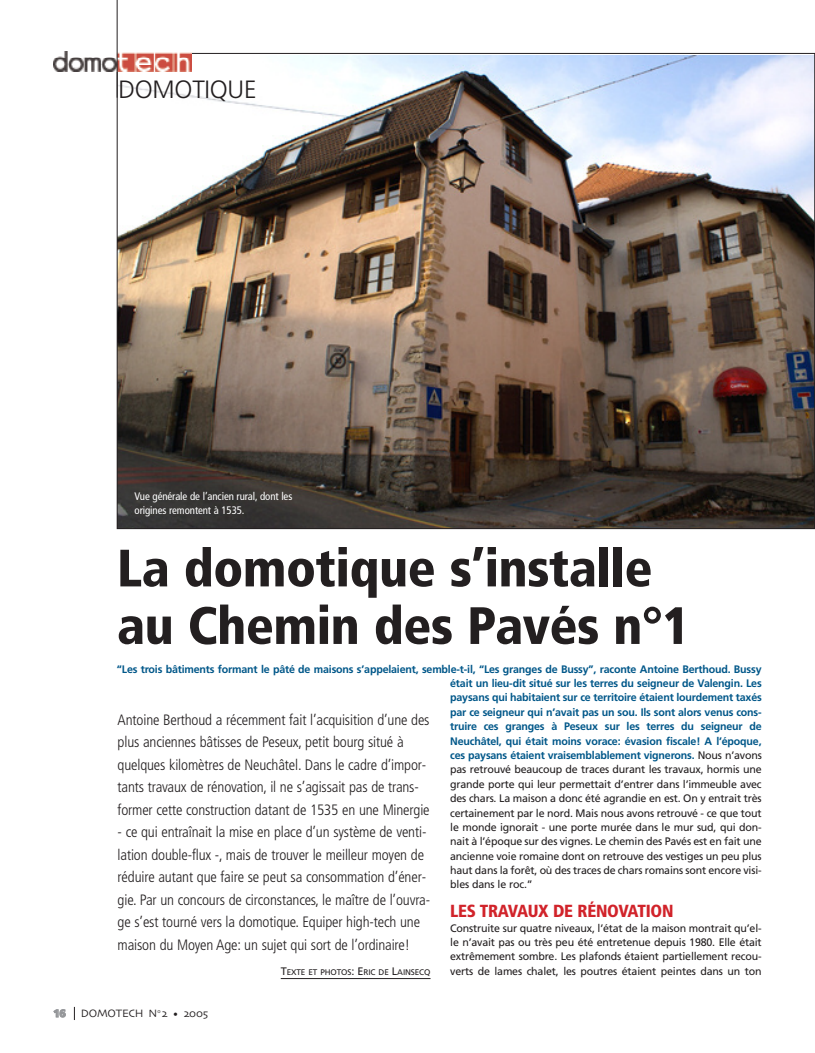
<style>
.page{position:relative;width:815px;height:1053px;background:#fff}
.page>*{position:absolute;margin:0;border:0;box-sizing:border-box;transform-origin:0 0}
.t1{font:900 condensed 52.5px/57.5px "Frutiger";letter-spacing:-.01em;color:#231f20}
.t2{font:300 25px "Frutiger";letter-spacing:-.01em;color:#231f20}
.t3{font:900 condensed 17.5px "Frutiger";letter-spacing:-.015em;color:#d1232a}
.t4{font:300 condensed 15px/22.5px "Frutiger";letter-spacing:-.01em;color:#231f20}
.t5{font:11.25px "Skia";letter-spacing:-.02em;color:#231f20}
.t6{font:10.88px/14.4px "Frutiger";letter-spacing:-.015em;color:#231f20;text-align:justify}
.t7{font:condensed 10.88px/14.4px "Frutiger";letter-spacing:-.01em;color:#fff}
.t8{font:900 10.62px "Frutiger";color:#939598}
.t9{font:8.12px "Frutiger";letter-spacing:-.015em;color:#231f20}
.s1{font-weight:700;color:#005789}
.s2{font-size:10.88px}
</style>
<div class="page">
<img style="left:119px;top:55px;width:694px;height:472px">
<img style="left:56px;top:51px;width:136px;height:7px">
<img style="left:53px;top:58px;width:139px;height:14px">
<hr style="left:117px;top:0;width:1px;height:98px;background:#231f20">
<hr style="left:281px;top:978px;width:150px;height:1px;background:#231f20">
<svg style="left:74px;top:1006px;width:1px;height:13px"></svg>
<h2 class="t2" style="left:118px;top:79px;width:140px">DOMOTIQUE</h2>
<p class="t7" style="left:135px;top:490px;width:159px">Vue générale de l’ancien rural, dont les origines remontent à 1535.</p>
<h1 class="t1" style="left:117px;top:543px;width:574px">La domotique s’installe au Chemin des Pavés n°1</h1>
<p class="t6" style="left:450px;top:662px;width:313px;text-indent:-333px"><span class="s1">“Les trois bâtiments formant le pâté de maisons s’appelaient, semble-t-il, “Les granges de Bussy”, raconte Antoine Berthoud. Bussy était un lieu-dit situé sur les terres du seigneur de Valengin. Les paysans qui habitaient sur ce territoire étaient lourdement taxés par ce seigneur qui n’avait pas un sou. Ils sont alors venus cons&shy;truire ces granges à Peseux sur les terres du seigneur de Neuchâtel, qui était moins vorace: évasion fiscale! A l’époque, ces paysans étaient vraisemblablement vignerons.</span> Nous n’avons pas retrouvé beaucoup de traces durant les travaux, hormis une grande porte qui leur permettait d’entrer dans l’immeuble avec des chars. La maison a donc été agrandie en est. On y entrait très certainement par le nord. Mais nous avons retrouvé - ce que tout le monde ignorait - une porte murée dans le mur sud, qui don&shy;nait à l’époque sur des vignes. Le chemin des Pavés est en fait une ancienne voie romaine dont on retrouve des vestiges un peu plus haut dans la forêt, où des traces de chars romains sont encore visi&shy;bles dans le roc.”</p>
<h3 class="t3" style="left:450px;top:904px;width:225px">LES TRAVAUX DE RÉNOVATION</h3>
<p class="t6" style="left:450px;top:921px;width:313px">Construite sur quatre niveaux, l’état de la maison montrait qu’el&shy;le n’avait pas ou très peu été entretenue depuis 1980. Elle était extrêmement sombre. Les plafonds étaient partiellement recou&shy;verts de lames chalet, les poutres étaient peintes dans un ton</p>
<p class="t4" style="left:118px;top:709px;width:314px">Antoine Berthoud a récemment fait l’acquisition d’une des plus anciennes bâtisses de Peseux, petit bourg situé à quelques kilomètres de Neuchâtel. Dans le cadre d’impor&shy;tants travaux de rénovation, il ne s’agissait pas de trans&shy;former cette construction datant de 1535 en une Minergie</p>
<p class="t4" style="left:118px;top:821px;width:314px">- ce qui entraînait la mise en place d’un système de venti&shy;lation double-flux -, mais de trouver le meilleur moyen de réduire autant que faire se peut sa consommation d’éner&shy;gie. Par un concours de circonstances, le maître de l’ouvra&shy;ge s’est tourné vers la domotique. Equiper high-tech une maison du Moyen Age: un sujet qui sort de l’ordinaire!</p>
<p class="t9" style="left:281px;top:968px;width:151px"><span class="s2">T</span>EXTE ET PHOTOS<span class="s2">: E</span>RIC DE <span class="s2">L</span>AINSECQ</p>
<p class="t8" style="left:53px;top:1009px;width:14px">16</p>
<p class="t5" style="left:81px;top:1006px;width:129px">DOMOTECH N<sup>o</sup> 2 • 2005</p>
</div>
